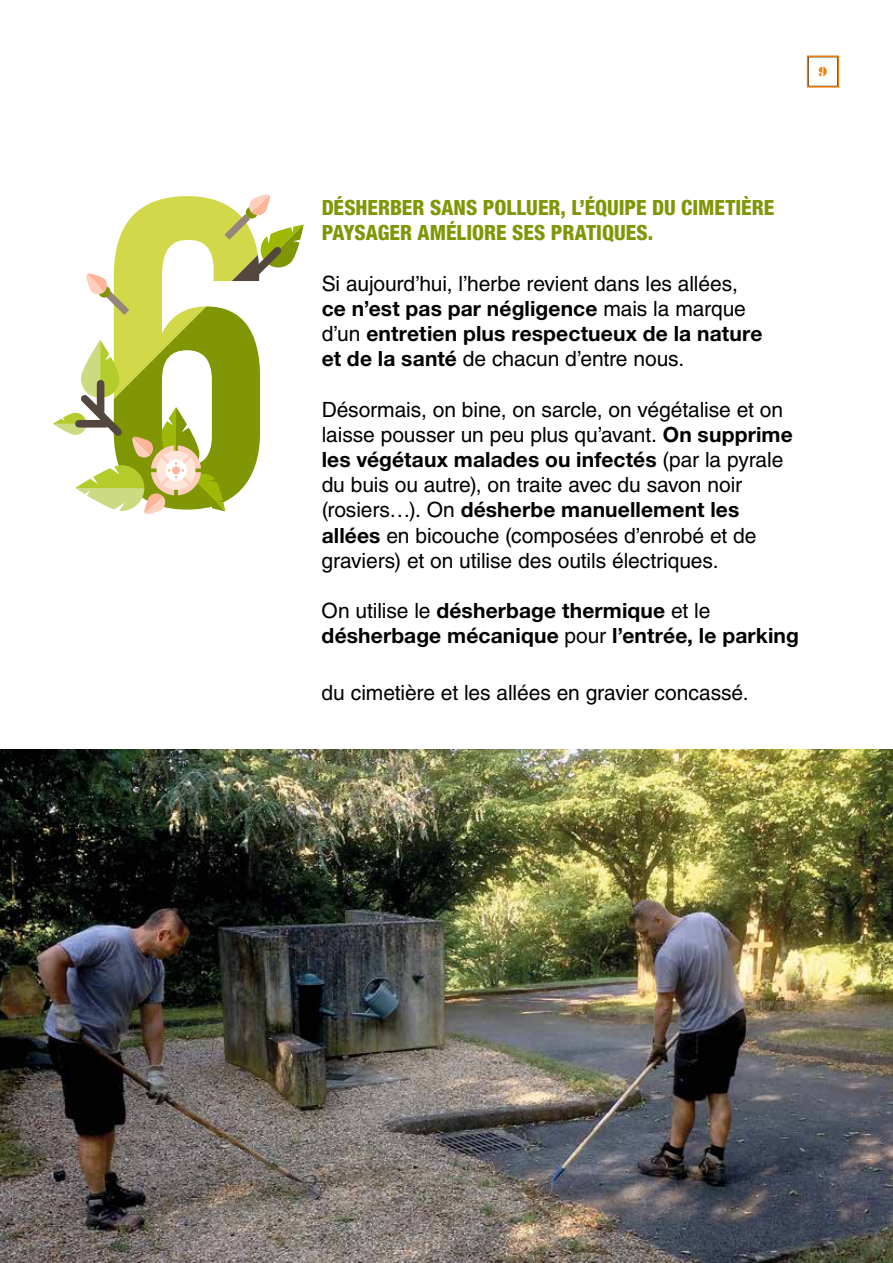
<style>
.page{position:relative;width:893px;height:1263px;background:#fff}
.page>*{position:absolute;margin:0;border:0;box-sizing:border-box;transform-origin:0 0}
.t1{font:21px/25.2px "Helvetica";letter-spacing:-.005em;color:#000}
.t2{font:700 21px/25.2px "Helvetica Neue LT Pro";letter-spacing:.005em;color:#000}
.t3{font:800 condensed 21px/25.2px "Helvetica Neue LT Pro";color:#809605}
.t4{font:13.5px "Bodoni MT Black";color:#ef7d04}
.s1{font-family:"Helvetica";font-weight:400}
.s2{font-family:"Helvetica Neue LT Pro";font-weight:700}
</style>
<div class="page">
<div style="left:807px;top:56px;width:32px;height:32px;border:2px solid #ef7d04"></div>
<svg style="left:53px;top:194px;width:251px;height:320px"></svg>
<img style="left:0;top:749px;width:893px;height:514px">
<p class="t4" style="left:818px;top:64px;width:10px">9</p>
<p class="t3" style="left:322px;top:195px;width:454px">DÉSHERBER SANS POLLUER, L’ÉQUIPE DU CIMETIÈRE<br>PAYSAGER AMÉLIORE SES PRATIQUES.</p>
<p class="t1" style="left:322px;top:271px;width:418px">Si aujourd’hui, l’herbe revient dans les allées,</p>
<p class="t2" style="left:322px;top:295px;width:442px">ce n’est pas par négligence <span class="s1">mais la marque d’un</span> entretien plus respectueux de la nature</p>
<p class="t1" style="left:322px;top:346px;width:364px"><span class="s2">et de la santé</span> de chacun d’entre nous.</p>
<p class="t1" style="left:322px;top:397px;width:473px">Désormais, on bine, on sarcle, on végétalise et on laisse pousser un peu plus qu’avant. <span class="s2">On supprime</span></p>
<p class="t2" style="left:322px;top:446px;width:463px">les végétaux malades ou infectés <span class="s1">(par la pyrale</span></p>
<p class="t1" style="left:322px;top:472px;width:422px">du buis ou autre), on traite avec du savon noir</p>
<p class="t2" style="left:322px;top:497px;width:419px"><span class="s1">(rosiers…). On</span> désherbe manuellement les</p>
<p class="t1" style="left:322px;top:523px;width:436px"><span class="s2">allées</span> en bicouche (composées d’enrobé et de graviers) et on utilise des outils électriques.</p>
<p class="t2" style="left:322px;top:598px;width:479px"><span class="s1">On utilise le</span> désherbage thermique <span class="s1">et le </span>désherbage mécanique <span class="s1">pour</span> l’entrée, le parking</p>
<p class="t1" style="left:322px;top:680px;width:428px">du cimetière et les allées en gravier concassé.</p>
</div>
